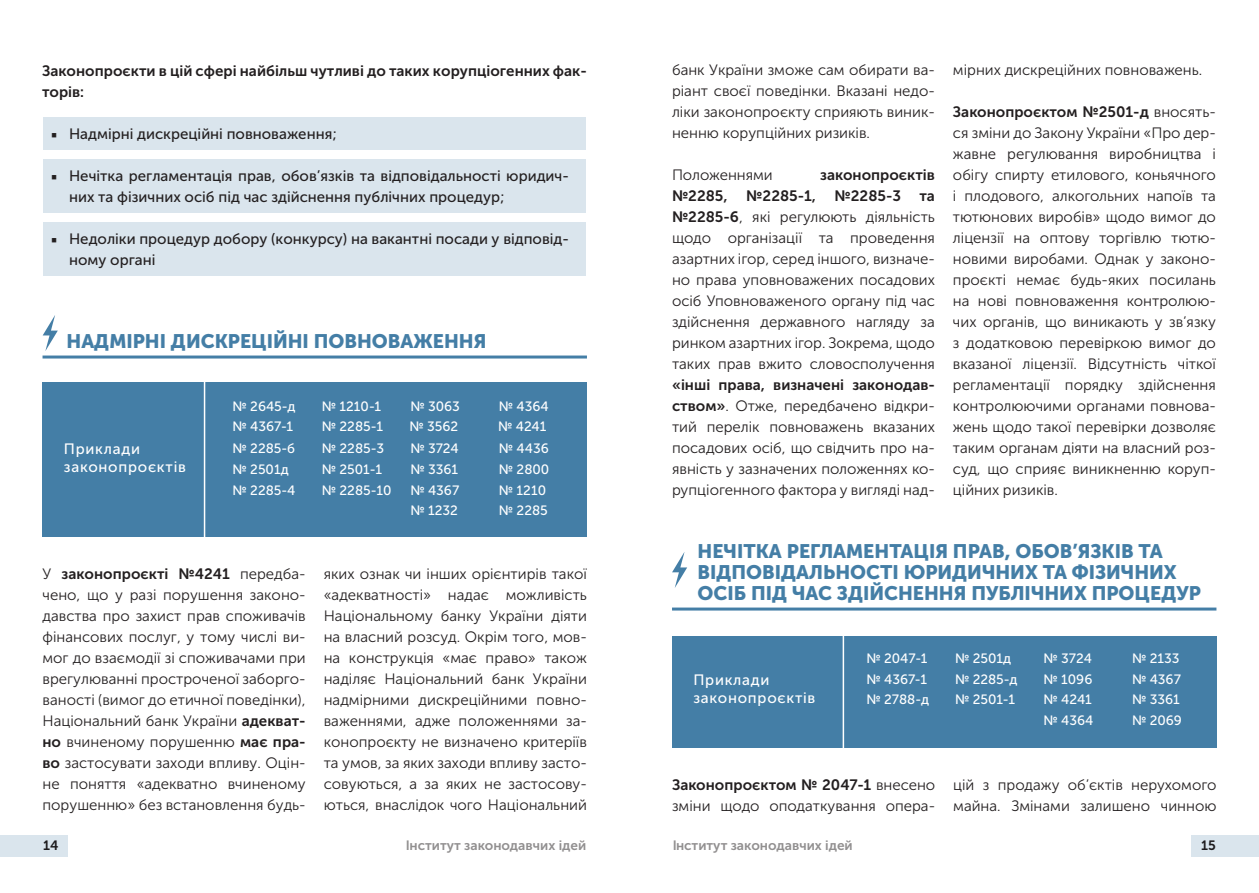
<style>
.page{position:relative;width:1259px;height:893px;background:#fff}
.page>*{position:absolute;margin:0;border:0;box-sizing:border-box;transform-origin:0 0}
.t1{font:19.5px/21px "Museo Sans Cyrl 900";color:#447ea6}
.t2{font:15px/21px "Museo Sans Cyrl 300";color:#231f20;text-align:justify}
.t3{font:15px/21px "Museo Sans Cyrl 700";color:#231f20}
.t4{font:15px/21px "Museo Sans Cyrl 500";color:#231f20}
.t5{font:15px/18px "Museo Sans Cyrl 500";letter-spacing:.05em;color:#fff}
.t6{font:13.5px "Museo Sans Cyrl 500";color:#fff}
.t7{font:13.5px "Museo Sans Cyrl 700";color:#231f20}
.s1{font-family:"Mignon"}
.s2{font-family:"Museo Sans Cyrl 300"}
.s3{font-family:"Museo Sans Cyrl 700"}
</style>
<div class="page">
<div style="left:0;top:836px;width:68px;height:21px;background:#dae5ed"></div>
<div style="left:1191px;top:836px;width:68px;height:21px;background:#dae5ed"></div>
<div style="left:43px;top:382px;width:544px;height:155px;background:#447ea6"></div>
<div style="left:43px;top:118px;width:543px;height:32px;background:#dae5ed"></div>
<div style="left:43px;top:160px;width:543px;height:53px;background:#dae5ed"></div>
<div style="left:43px;top:223px;width:543px;height:53px;background:#dae5ed"></div>
<svg style="left:43px;top:315px;width:15px;height:36px"></svg>
<hr style="left:43px;top:356px;width:544px;height:2px;background:#447ea6">
<hr style="left:204px;top:378px;width:1px;height:164px;background:#fff">
<div style="left:672px;top:636px;width:544px;height:111px;background:#447ea6"></div>
<svg style="left:672px;top:552px;width:15px;height:36px"></svg>
<hr style="left:672px;top:608px;width:544px;height:2px;background:#447ea6">
<hr style="left:842px;top:625px;width:2px;height:132px;background:#fff">
<p class="t3" style="left:42px;top:60px;width:546px">Законопроєкти в цій сфері найбільш чутливі до таких корупціогенних фак&shy;торів:</p>
<p class="t4" style="left:51px;top:123px;width:287px"><span class="s1">■</span> Надмірні дискреційні повноваження;</p>
<p class="t4" style="left:69px;top:165px;width:501px;text-indent:-18px"><span class="s1">■</span> Нечітка регламентація прав, обов’язків та відповідальності юридич&shy;них та фізичних осіб під час здійснення публічних процедур;</p>
<p class="t4" style="left:69px;top:228px;width:501px;text-indent:-18px"><span class="s1">■</span> Недоліки процедур добору (конкурсу) на вакантні посади у відповід&shy;ному органі</p>
<h1 class="t1" style="left:67px;top:330px;width:421px">НАДМІРНІ ДИСКРЕЦІЙНІ ПОВНОВАЖЕННЯ</h1>
<p class="t5" style="left:64px;top:440px;width:123px">Приклади законопроєктів</p>
<p class="t6" style="left:232px;top:398px;width:65px">№ 2645-д</p>
<p class="t6" style="left:322px;top:398px;width:61px">№ 1210-1</p>
<p class="t6" style="left:410px;top:398px;width:51px">№ 3063</p>
<p class="t6" style="left:499px;top:398px;width:51px">№ 4364</p>
<p class="t6" style="left:232px;top:419px;width:62px">№ 4367-1</p>
<p class="t6" style="left:322px;top:419px;width:63px">№ 2285-1</p>
<p class="t6" style="left:410px;top:419px;width:50px">№ 3562</p>
<p class="t6" style="left:498px;top:419px;width:50px">№ 4241</p>
<p class="t6" style="left:232px;top:441px;width:64px">№ 2285-б</p>
<p class="t6" style="left:322px;top:441px;width:64px">№ 2285-3</p>
<p class="t6" style="left:410px;top:441px;width:50px">№ 3724</p>
<p class="t6" style="left:499px;top:441px;width:51px">№ 4436</p>
<p class="t6" style="left:232px;top:462px;width:58px">№ 2501д</p>
<p class="t6" style="left:322px;top:462px;width:62px">№ 2501-1</p>
<p class="t6" style="left:410px;top:462px;width:49px">№ 3361</p>
<p class="t6" style="left:499px;top:462px;width:52px">№ 2800</p>
<p class="t6" style="left:232px;top:482px;width:64px">№ 2285-4</p>
<p class="t6" style="left:322px;top:482px;width:71px">№ 2285-10</p>
<p class="t6" style="left:410px;top:482px;width:50px">№ 4367</p>
<p class="t6" style="left:499px;top:482px;width:49px">№ 1210</p>
<p class="t6" style="left:410px;top:503px;width:49px">№ 1232</p>
<p class="t6" style="left:499px;top:503px;width:50px">№ 2285</p>
<p class="t3" style="left:43px;top:563px;width:265px"><span class="s2">У</span> законопроєкті №4241 <span class="s2">передба-</span></p>
<p class="t2" style="left:43px;top:584px;width:265px">чено, що у разі порушення законо&shy;давства про захист прав споживачів фінансових послуг, у тому числі ви&shy;мог до взаємодії зі споживачами при врегулюванні простроченої заборго&shy;ваності (вимог до етичної поведінки), Національний банк України <span class="s3">адекват&shy;но</span> вчиненому порушенню <span class="s3">має пра&shy;во</span> застосувати заходи впливу. Оцін&shy;не поняття «адекватно вчиненому порушенню» без встановлення будь-</p>
<p class="t2" style="left:324px;top:563px;width:265px">яких ознак чи інших орієнтирів такої «адекватності» надає можливість Національному банку України діяти на власний розсуд. Окрім того, мов&shy;на конструкція «має право» також наділяє Національний банк України надмірними дискреційними повно&shy;важеннями, адже положеннями за&shy;конопроєкту не визначено критеріїв та умов, за яких заходи впливу засто&shy;совуються, а за яких не застосову&shy;ються, внаслідок чого Національний</p>
<p class="t2" style="left:672px;top:59px;width:264px">банк України зможе сам обирати ва&shy;ріант своєї поведінки. Вказані недо&shy;ліки законопроєкту сприяють виник&shy;ненню корупційних ризиків.</p>
<p class="t2" style="left:672px;top:164px;width:102px">Положеннями</p>
<p class="t3" style="left:672px;top:164px;width:264px;text-align:right">законопроєктів<br>№2285, №2285-1, №2285-3 та</p>
<p class="t2" style="left:672px;top:206px;width:264px"><span class="s3">№2285‑6</span>, які регулюють діяльність щодо організації та проведення азартних ігор, серед іншого, визначе&shy;но права уповноважених посадових осіб Уповноваженого органу під час здійснення державного нагляду за ринком азартних ігор. Зокрема, щодо таких прав вжито словосполучення</p>
<p class="t3" style="left:672px;top:374px;width:264px">«інші права, визначені законодав-</p>
<p class="t2" style="left:672px;top:395px;width:264px"><span class="s3">ством»</span>. Отже, передбачено відкри&shy;тий перелік повноважень вказаних посадових осіб, що свідчить про на&shy;явність у зазначених положеннях ко&shy;рупціогенного фактора у вигляді над-</p>
<p class="t2" style="left:953px;top:59px;width:251px">мірних дискреційних повноважень.</p>
<p class="t3" style="left:953px;top:101px;width:264px">Законопроєктом №2501-д <span class="s2">вносять-</span></p>
<p class="t2" style="left:953px;top:122px;width:264px">ся зміни до Закону України «Про дер&shy;жавне регулювання виробництва і обігу спирту етилового, коньячного і плодового, алкогольних напоїв та тютюнових виробів» щодо вимог до ліцензії на оптову торгівлю тютю&shy;новими виробами. Однак у законо&shy;проєкті немає будь-яких посилань на нові повноваження контролюю&shy;чих органів, що виникають у зв’язку з додатковою перевіркою вимог до вказаної ліцензії. Відсутність чіткої регламентації порядку здійснення контролюючими органами повнова&shy;жень щодо такої перевірки дозволяє таким органам діяти на власний роз&shy;суд, що сприяє виникненню коруп&shy;ційних ризиків.</p>
<h1 class="t1" style="left:697px;top:541px;width:505px">НЕЧІТКА РЕГЛАМЕНТАЦІЯ ПРАВ, ОБОВ’ЯЗКІВ ТА<br>ВІДПОВІДАЛЬНОСТІ ЮРИДИЧНИХ ТА ФІЗИЧНИХ<br>ОСІБ ПІД ЧАС ЗДІЙСНЕННЯ ПУБЛІЧНИХ ПРОЦЕДУР</h1>
<p class="t5" style="left:693px;top:671px;width:123px">Приклади законопроєктів</p>
<p class="t6" style="left:866px;top:651px;width:63px">№ 2047-1</p>
<p class="t6" style="left:955px;top:651px;width:58px">№ 2501д</p>
<p class="t6" style="left:1043px;top:651px;width:50px">№ 3724</p>
<p class="t6" style="left:1132px;top:651px;width:49px">№ 2133</p>
<p class="t6" style="left:866px;top:672px;width:62px">№ 4367-1</p>
<p class="t6" style="left:955px;top:672px;width:64px">№ 2285-д</p>
<p class="t6" style="left:1043px;top:672px;width:50px">№ 1096</p>
<p class="t6" style="left:1132px;top:672px;width:50px">№ 4367</p>
<p class="t6" style="left:866px;top:692px;width:64px">№ 2788-д</p>
<p class="t6" style="left:955px;top:692px;width:62px">№ 2501-1</p>
<p class="t6" style="left:1043px;top:692px;width:50px">№ 4241</p>
<p class="t6" style="left:1132px;top:692px;width:49px">№ 3361</p>
<p class="t6" style="left:1043px;top:713px;width:51px">№ 4364</p>
<p class="t6" style="left:1132px;top:713px;width:51px">№ 2069</p>
<p class="t3" style="left:672px;top:774px;width:265px">Законопроєктом № 2047-1 <span class="s2">внесено</span></p>
<p class="t2" style="left:672px;top:795px;width:265px">зміни щодо оподаткування опера-</p>
<p class="t2" style="left:953px;top:774px;width:265px">цій з продажу об’єктів нерухомого майна. Змінами залишено чинною</p>
<p class="t7" style="left:43px;top:838px;width:17px">14</p>
<p class="t7" style="left:405px;top:838px;width:182px">Інститут законодавчих ідей</p>
<p class="t7" style="left:672px;top:838px;width:182px">Інститут законодавчих ідей</p>
<p class="t7" style="left:1201px;top:838px;width:16px">15</p>
</div>
